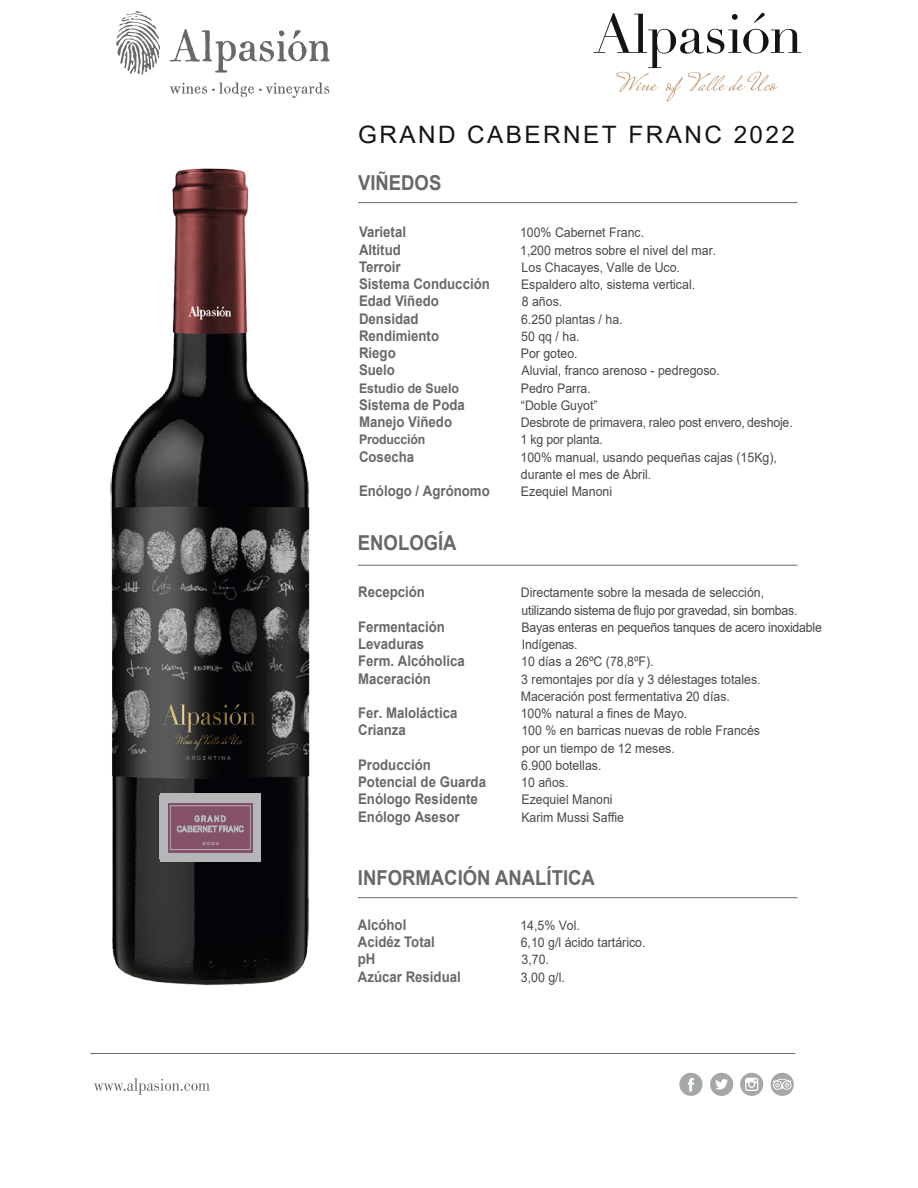
<style>
.page{position:relative;width:918px;height:1188px;background:#fff}
.page>*{position:absolute;margin:0;border:0;box-sizing:border-box;transform-origin:0 0}
.t1{font:24px "Arial";letter-spacing:.1em;color:#111516}
.t2{font:700 20.55px "Arial";color:#67696a;scale:.9 1}
.t3{font:700 20.55px "Arial";color:#666968;scale:.9 1}
.t4{font:700 14.7px "Arial";color:#666968;scale:.9 1}
.t5{font:13.2px/17.2px "Arial";color:#47484b;scale:.93 1}
.t6{font:700 13.2px "Arial";color:#656968;scale:.93 1}
.t7{font:7.5px "Chisel Normal";letter-spacing:.28em;color:#8e9091;scale:.86 1}
.t8{font:700 5.7px "Chisel";color:#b5b6b8;scale:1.09 1}
.s1{color:#292d2f}
</style>
<div class="page">
<hr style="left:358px;top:202px;width:440px;height:1px;background:#666968">
<hr style="left:358px;top:565px;width:439px;height:1px;background:#666968">
<hr style="left:358px;top:897px;width:439px;height:1px;background:#666968">
<hr style="left:90px;top:1053px;width:705px;height:1px;background:#666968">
<svg style="left:710px;top:1073px;width:23px;height:23px"></svg>
<svg style="left:679px;top:1073px;width:24px;height:23px"></svg>
<svg style="left:740px;top:1073px;width:23px;height:23px"></svg>
<svg style="left:771px;top:1073px;width:23px;height:23px"></svg>
<svg style="left:94px;top:1078px;width:115px;height:17px"></svg>
<svg style="left:593px;top:13px;width:208px;height:88px"></svg>
<svg style="left:170px;top:83px;width:159px;height:15px"></svg>
<svg style="left:170px;top:29px;width:160px;height:44px"></svg>
<svg style="left:116px;top:11px;width:44px;height:64px"></svg>
<img style="left:110px;top:168px;width:200px;height:817px">
<svg style="left:162px;top:704px;width:79px;height:21px;background:#423d31"></svg>
<svg style="left:176px;top:735px;width:63px;height:9px"></svg>
<div style="left:160px;top:794px;width:101px;height:68px;background:#b5b6b8"></div>
<div style="left:168px;top:803px;width:85px;height:50px;background:#845168"></div>
<svg style="left:170px;top:805px;width:81px;height:45px"></svg>
<p class="t7" style="left:186px;top:753px;width:54px">ARGENTINA</p>
<p class="t8" style="left:202px;top:840px;width:18px">2022</p>
<h1 class="t1" style="left:358px;top:118px;width:439px">GRAND CABERNET FRANC 2022</h1>
<h2 class="t3" style="left:358px;top:168px;width:94px">VIÑEDOS</h2>
<p class="t4" style="left:359px;top:222px;width:54px">Varietal</p>
<p class="t5" style="left:520px;top:224px;width:135px">100% Cabernet Franc.</p>
<p class="t4" style="left:359px;top:239px;width:48px">Altitud</p>
<p class="t5" style="left:520px;top:241px;width:212px">1,200 metros sobre el nivel del mar.</p>
<p class="t4" style="left:359px;top:256px;width:48px">Terroir</p>
<p class="t5" style="left:522px;top:259px;width:172px">Los Chacayes, Valle de Uco.</p>
<p class="t4" style="left:359px;top:274px;width:147px">Sistema Conducción</p>
<p class="t5" style="left:521px;top:276px;width:189px">Espaldero alto, sistema vertical.</p>
<p class="t4" style="left:359px;top:291px;width:90px">Edad Viñedo</p>
<p class="t5" style="left:522px;top:293px;width:45px">8 años.</p>
<p class="t4" style="left:359px;top:308px;width:68px">Densidad</p>
<p class="t5" style="left:521px;top:310px;width:111px">6.250 plantas / ha.</p>
<p class="t4" style="left:359px;top:325px;width:91px">Rendimiento</p>
<p class="t5" style="left:521px;top:328px;width:64px">50 qq / ha.</p>
<p class="t4" style="left:359px;top:343px;width:42px">Riego</p>
<p class="t5" style="left:521px;top:345px;width:63px">Por goteo.</p>
<p class="t4" style="left:359px;top:360px;width:42px">Suelo</p>
<p class="t5" style="left:522px;top:362px;width:215px">Aluvial, franco arenoso - pedregoso.</p>
<p class="t6" style="left:359px;top:379px;width:109px">Estudio de Suelo</p>
<p class="t5" style="left:521px;top:379px;width:77px">Pedro Parra.</p>
<p class="t4" style="left:359px;top:394px;width:119px">Sistema de Poda</p>
<p class="t5" style="left:521px;top:397px;width:84px">“Doble Guyot”</p>
<p class="t4" style="left:359px;top:412px;width:105px">Manejo Viñedo</p>
<p class="t5" style="left:521px;top:414px;width:294px">Desbrote de primavera, raleo post envero, deshoje.</p>
<p class="t6" style="left:359px;top:430px;width:73px">Producción</p>
<p class="t5" style="left:520px;top:431px;width:90px">1 kg por planta.</p>
<p class="t4" style="left:359px;top:446px;width:63px">Cosecha</p>
<p class="t5" style="left:520px;top:448px;width:277px">100% manual, usando pequeñas cajas (15Kg), durante el mes de Abril.</p>
<p class="t4" style="left:359px;top:481px;width:147px">Enólogo / Agrónomo</p>
<p class="t5" style="left:521px;top:483px;width:100px">Ezequiel Manoni</p>
<h2 class="t3" style="left:358px;top:529px;width:111px">ENOLOGÍA</h2>
<p class="t4" style="left:358px;top:582px;width:76px">Recepción</p>
<p class="t5" style="left:521px;top:584px;width:299px">Directamente sobre la mesada de selección, utilizando sistema de flujo por gravedad, sin bombas.</p>
<p class="t4" style="left:358px;top:616px;width:98px">Fermentación</p>
<p class="t5" style="left:521px;top:618px;width:325px">Bayas enteras en pequeños tanques de acero inoxidable</p>
<p class="t4" style="left:358px;top:634px;width:75px">Levaduras</p>
<p class="t5" style="left:522px;top:636px;width:61px">Indígenas.</p>
<p class="t4" style="left:358px;top:651px;width:120px">Ferm. Alcóholica</p>
<p class="t5" style="left:521px;top:653px;width:144px">10 días a 26ºC (78,8ºF).</p>
<p class="t4" style="left:358px;top:668px;width:82px">Maceración</p>
<p class="t5" style="left:521px;top:670px;width:259px">3 remontajes por día y 3 délestages totales.<br>Maceración post fermentativa 20 días.</p>
<p class="t4" style="left:358px;top:703px;width:112px">Fer. Maloláctica</p>
<p class="t5" style="left:521px;top:705px;width:181px">100% natural a fines de Mayo.</p>
<p class="t4" style="left:358px;top:720px;width:55px">Crianza</p>
<p class="t5" style="left:521px;top:722px;width:258px">100 % en barricas nuevas de roble Francés por un tiempo de 12 meses.</p>
<p class="t4" style="left:358px;top:754px;width:82px">Producción</p>
<p class="t5" style="left:521px;top:756px;width:88px">6.900 botellas.</p>
<p class="t4" style="left:358px;top:772px;width:144px">Potencial de Guarda</p>
<p class="t5" style="left:521px;top:774px;width:52px">10 años.</p>
<p class="t4" style="left:358px;top:789px;width:135px">Enólogo Residente</p>
<p class="t5" style="left:522px;top:791px;width:100px">Ezequiel Manoni</p>
<p class="t4" style="left:358px;top:806px;width:114px">Enólogo Asesor</p>
<p class="t5" style="left:521px;top:808px;width:112px">Karim Mussi Saffie</p>
<h2 class="t2" style="left:358px;top:864px;width:265px">INFORMACIÓN ANALÍTICA</h2>
<p class="t4" style="left:358px;top:914px;width:55px">Alcóhol</p>
<p class="t5" style="left:520px;top:917px;width:66px">14,5% Vol.</p>
<p class="t4" style="left:358px;top:932px;width:87px">Acidéz Total</p>
<p class="t5" style="left:521px;top:934px;width:136px">6,10 g/l ácido tartárico.</p>
<p class="t4" style="left:358px;top:949px;width:21px">pH</p>
<p class="t5" style="left:522px;top:951px;width:31px">3,70.</p>
<p class="t4" style="left:358px;top:966px;width:116px">Azúcar Residual</p>
<p class="t5" style="left:521px;top:968px;width:49px">3,00 g/l<span class="s1">.</span></p>
</div>
